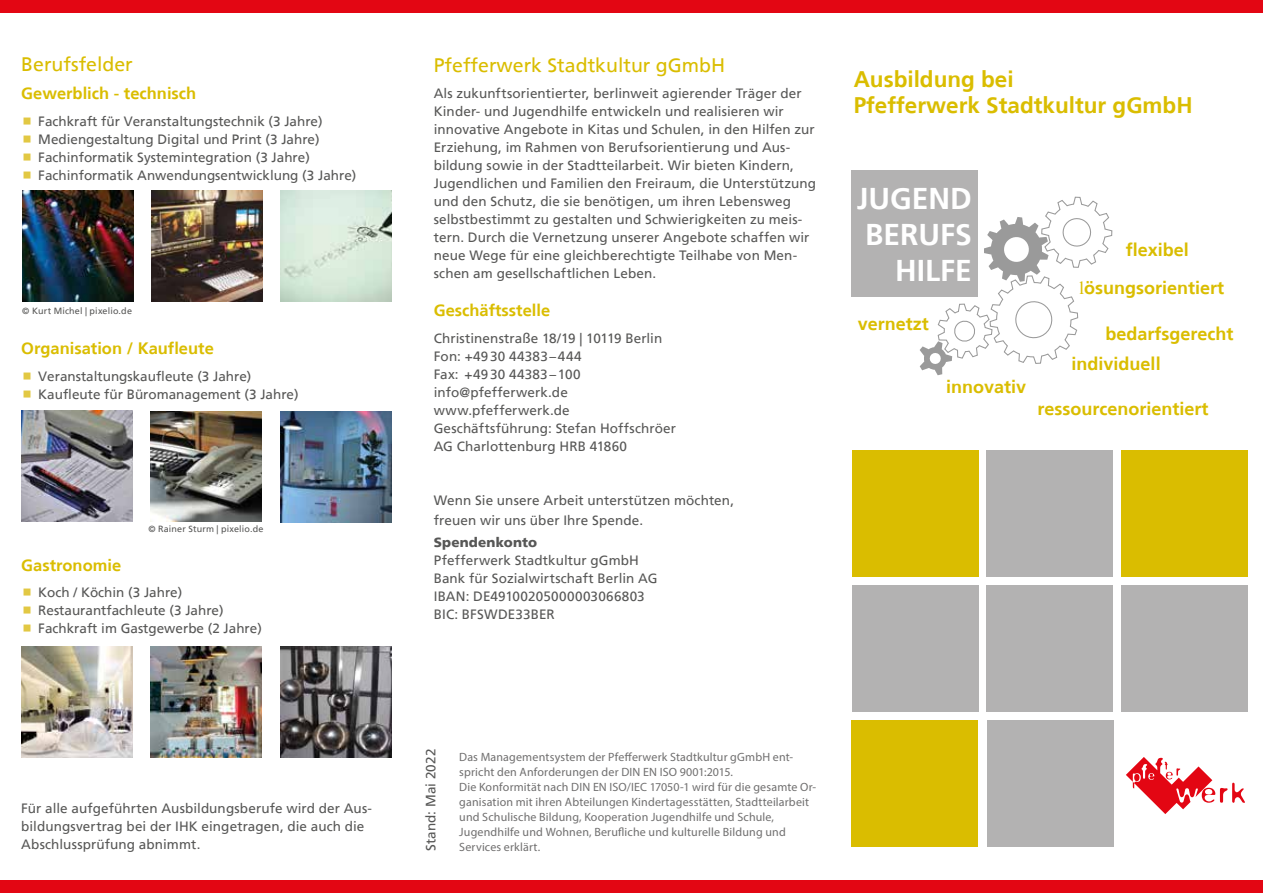
<style>
.page{position:relative;width:1263px;height:893px;background:#fff}
.page>*{position:absolute;margin:0;border:0;box-sizing:border-box;transform-origin:0 0}
.t1{font:700 30px/36px "Frutiger";color:#fff;text-align:right}
.t2{font:700 22.5px/26.5px "Frutiger";color:#dabd00}
.t3{font:19.5px "Frutiger";color:#dabd00}
.t4{font:700 18px "Frutiger";color:#dabd00}
.t5{font:700 16.5px "Frutiger";color:#dabd00}
.t6{font:13.5px/18px "Frutiger LT";letter-spacing:.01em;color:#575756}
.t7{font:13.5px/18px "Frutiger";color:#575756}
.t8{font:900 13.5px "Frutiger LT";letter-spacing:.01em;color:#575756}
.t9{font:12px/15px "Myriad Pro";letter-spacing:.015em;color:#706f6f}
.t10{font:9px "Frutiger LT";letter-spacing:.02em;color:#575756}
.s1{font-family:"Times New Roman";font-weight:400}
</style>
<div class="page">
<div style="left:0;top:0;width:1263px;height:13px;background:#e30613"></div>
<div style="left:0;top:880px;width:1263px;height:13px;background:#e30613"></div>
<div style="left:1121px;top:451px;width:126px;height:126px;background:#dabd00"></div>
<svg style="left:1126px;top:757px;width:119px;height:57px"></svg>
<div style="left:988px;top:721px;width:126px;height:126px;background:#b3b2b2"></div>
<div style="left:1121px;top:586px;width:126px;height:126px;background:#b3b2b2"></div>
<div style="left:851px;top:170px;width:126px;height:126px;background:#b3b2b2"></div>
<div style="left:852px;top:720px;width:126px;height:126px;background:#dabd00"></div>
<div style="left:852px;top:586px;width:126px;height:126px;background:#b3b2b2"></div>
<div style="left:852px;top:451px;width:126px;height:126px;background:#dabd00"></div>
<div style="left:986px;top:451px;width:126px;height:126px;background:#b3b2b2"></div>
<svg style="left:919px;top:196px;width:194px;height:179px"></svg>
<div style="left:986px;top:586px;width:126px;height:126px;background:#b3b2b2"></div>
<img style="left:280px;top:411px;width:111px;height:112px">
<img style="left:151px;top:412px;width:111px;height:110px">
<img style="left:21px;top:411px;width:111px;height:111px">
<img style="left:280px;top:191px;width:111px;height:111px">
<img style="left:151px;top:191px;width:111px;height:111px">
<img style="left:22px;top:191px;width:111px;height:111px">
<img style="left:280px;top:647px;width:111px;height:111px">
<img style="left:21px;top:647px;width:111px;height:111px">
<img style="left:151px;top:647px;width:111px;height:111px">
<h3 class="t3" style="left:21px;top:53px;width:113px">Berufsfelder</h3>
<p class="t5" style="left:21px;top:84px;width:177px">Gewerblich - technisch</p>
<p class="t7" style="left:38px;top:112px;width:320px">Fachkraft für Veranstaltungstechnik (3 Jahre)<br>Mediengestaltung Digital und Print (3 Jahre)<br>Fachinformatik Systemintegration (3 Jahre)<br>Fachinformatik Anwendungsentwicklung (3 Jahre)</p>
<p class="t10" style="left:22px;top:306px;width:111px">© Kurt Michel | pixelio.de</p>
<p class="t5" style="left:21px;top:339px;width:194px">Organisation / Kaufleute</p>
<p class="t7" style="left:38px;top:367px;width:262px">Veranstaltungskaufleute (3 Jahre)<br>Kaufleute für Büromanagement (3 Jahre)</p>
<p class="t10" style="left:148px;top:524px;width:117px">© Rainer Sturm | pixelio.de</p>
<p class="t5" style="left:21px;top:555px;width:101px">Gastronomie</p>
<p class="t7" style="left:38px;top:583px;width:225px">Koch / Köchin (3 Jahre)<br>Restaurantfachleute (3 Jahre)<br>Fachkraft im Gastgewerbe (2 Jahre)</p>
<p class="t6" style="left:21px;top:800px;width:352px">Für alle aufgeführten Ausbildungsberufe wird der Aus&shy;bildungsvertrag bei der IHK eingetragen, die auch die<br>Abschlussprüfung abnimmt.</p>
<h3 class="t3" style="left:434px;top:54px;width:293px">Pfefferwerk Stadtkultur gGmbH</h3>
<p class="t6" style="left:434px;top:85px;width:384px">Als zukunftsorientierter, berlinweit agierender Träger der Kinder- und Jugendhilfe entwickeln und realisieren wir innovative Angebote in Kitas und Schulen, in den Hilfen zur Erziehung, im Rahmen von Berufsorientierung und Aus&shy;bildung sowie in der Stadtteilarbeit. Wir bieten Kindern, Jugendlichen und Familien den Freiraum, die Unterstützung und den Schutz, die sie benötigen, um ihren Lebensweg selbstbestimmt zu gestalten und Schwierigkeiten zu meis&shy;tern. Durch die Vernetzung unserer Angebote schaffen wir neue Wege für eine gleichberechtigte Teilhabe von Men&shy;schen am gesellschaftlichen Leben.</p>
<p class="t5" style="left:434px;top:301px;width:118px">Geschäftsstelle</p>
<p class="t6" style="left:434px;top:329px;width:244px">Christinenstraße 18/19 | 10119 Berlin<br>Fon: +4930 44383–444<br>Fax: +4930 44383–100 info@pfefferwerk.de www.pfefferwerk.de<br>Geschäftsführung: Stefan Hoffschröer<br>AG Charlottenburg HRB 41860</p>
<p class="t6" style="left:434px;top:490px;width:302px;line-height:19.8px">Wenn Sie unsere Arbeit unterstützen möchten, freuen wir uns über Ihre Spende.</p>
<p class="t8" style="left:434px;top:534px;width:105px">Spendenkonto</p>
<p class="t6" style="left:434px;top:551px;width:225px">Pfefferwerk Stadtkultur gGmbH<br>Bank für Sozialwirtschaft Berlin AG<br>IBAN: DE49100205000003066803<br>BIC: BFSWDE33BER</p>
<h2 class="t2" style="left:854px;top:65px;width:340px">Ausbildung bei<br>Pfefferwerk Stadtkultur gGmbH</h2>
<h1 class="t1" style="left:857px;top:180px;width:116px">JUGEND<br>BERUFS<br>HILFE</h1>
<h3 class="t4" style="left:858px;top:314px;width:73px">vernetzt</h3>
<h3 class="t4" style="left:946px;top:376px;width:82px">innovativ</h3>
<h3 class="t4" style="left:1126px;top:239px;width:65px">flexibel</h3>
<h3 class="t4" style="left:1079px;top:277px;width:147px"><span class="s1">l</span>ösungsorientiert</h3>
<h3 class="t4" style="left:1105px;top:323px;width:130px">bedarfsgerecht</h3>
<h3 class="t4" style="left:1071px;top:353px;width:91px">individuell</h3>
<h3 class="t4" style="left:1037px;top:399px;width:173px">ressourcenorientiert</h3>
<p class="t6" style="left:422px;top:851px;width:104px;rotate:-90deg">Stand: Mai 2022</p>
<p class="t9" style="left:459px;top:749px;width:358px">Das Managementsystem der Pfefferwerk Stadtkultur gGmbH ent&shy;spricht den Anforderungen der DIN EN ISO 9001:2015.<br>Die Konformität nach DIN EN ISO/IEC 17050-1 wird für die gesamte Or&shy;ganisation mit ihren Abteilungen Kindertagesstätten, Stadtteilarbeit und Schulische Bildung, Kooperation Jugendhilfe und Schule, Jugendhilfe und Wohnen, Berufliche und kulturelle Bildung und Services erklärt.</p>
</div>
